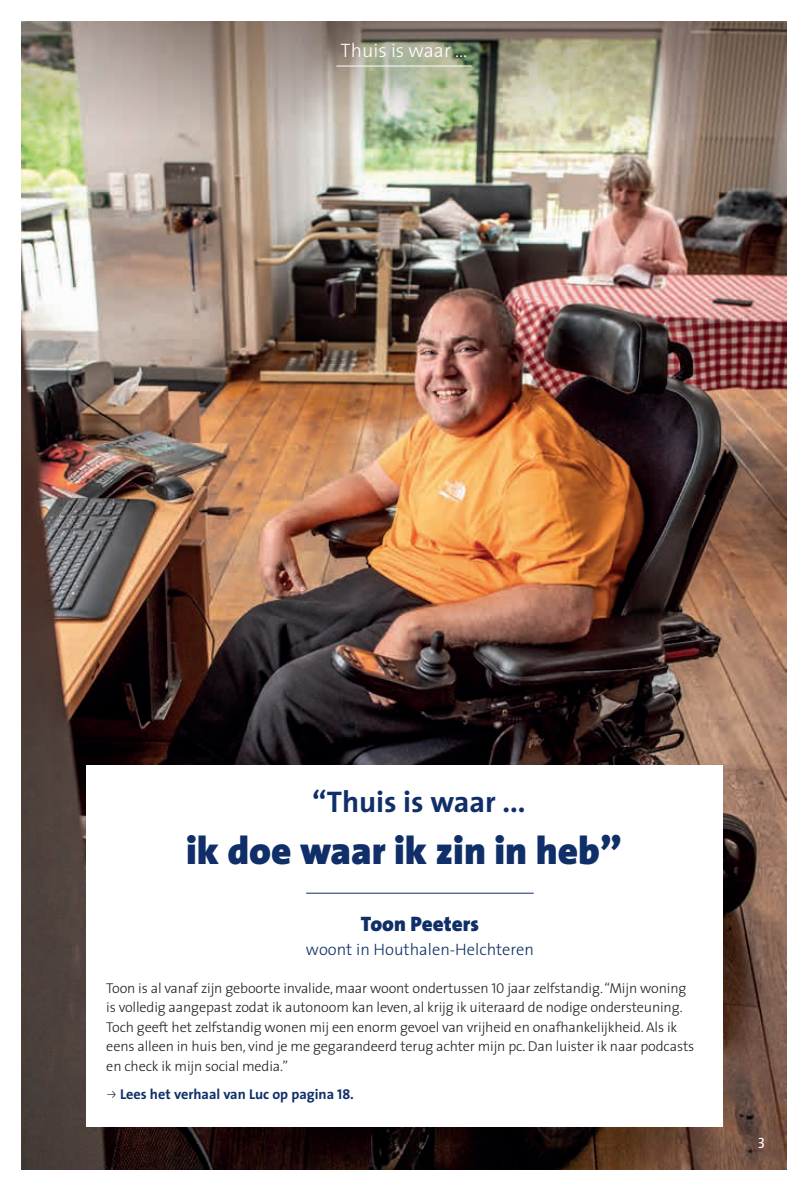
<style>
.page{position:relative;width:808px;height:1191px;background:#fff}
.page>*{position:absolute;margin:0;border:0;box-sizing:border-box;transform-origin:0 0}
.t1{font:900 39px "The Sans";color:#102f69}
.t2{font:700 30px "The Sans";color:#102f69}
.t3{font:900 21px "The Sans";color:#102f69}
.t4{font:300 19.5px "The Sans";color:#fff}
.t5{font:300 16.5px "The Sans";color:#102f69}
.t6{font:15px "The Sans Caps";color:#fff}
.t7{font:300 14.25px/19.5px "The Sans";letter-spacing:-.01em;color:#231f20}
.t8{font:700 14.25px "The Sans";color:#102f69}
.s1{font-family:"The Sans Light Caps";font-weight:400}
.s2{font-family:"The Sans Bold Caps";font-weight:400}
</style>
<div class="page">
<img style="left:21px;top:196px;width:766px;height:973px">
<img style="left:21px;top:21px;width:766px;height:175px">
<div style="left:86px;top:765px;width:637px;height:361px;background:#fff"></div>
<hr style="left:306px;top:893px;width:228px;height:1px;background:#102f69">
<hr style="left:336px;top:66px;width:136px;height:1px;background:#fff">
<h3 class="t4" style="left:341px;top:34px;width:128px">Thuis is waar ...</h3>
<h2 class="t2" style="left:312px;top:776px;width:215px">“Thuis is waar ...</h2>
<h1 class="t1" style="left:186px;top:818px;width:437px">ik doe waar ik zin in heb”</h1>
<h3 class="t3" style="left:361px;top:905px;width:119px">Toon Peeters</h3>
<p class="t5" style="left:306px;top:935px;width:229px">woont in Houthalen-Helchteren</p>
<p class="t7" style="left:106px;top:977px;width:589px">Toon is al vanaf zijn geboorte invalide, maar woont ondertussen <span class="s1">10</span> jaar zelfstandig. “Mijn woning is volledig aangepast zodat ik autonoom kan leven, al krijg ik uiteraard de nodige ondersteuning.<br>Toch geeft het zelfstandig wonen mij een enorm gevoel van vrijheid en onafhankelijkheid. Als ik eens alleen in huis ben, vind je me gegarandeerd terug achter mijn pc. Dan luister ik naar podcasts en check ik mijn social media.”</p>
<p class="t8" style="left:120px;top:1082px;width:235px">Lees het verhaal van Luc op pagina <span class="s2">18</span>.</p>
<p class="t6" style="left:758px;top:1130px;width:9px">3</p>
</div>
